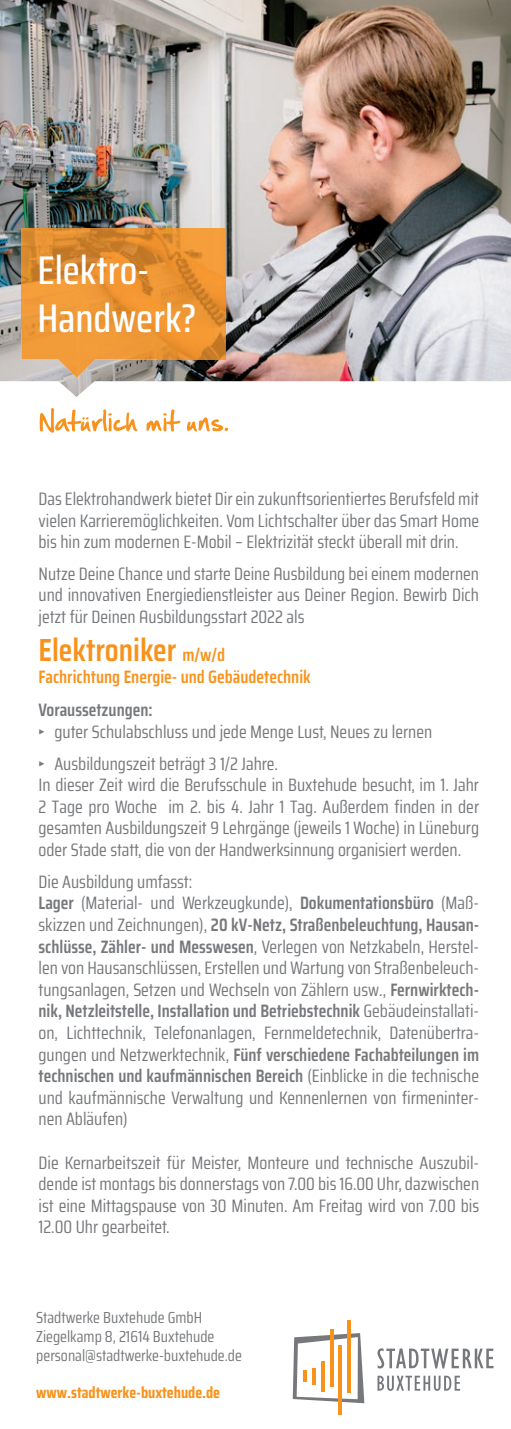
<style>
.page{position:relative;width:511px;height:1429px;background:#fff}
.page>*{position:absolute;margin:0;border:0;box-sizing:border-box;transform-origin:0 0}
.t1{font:500 40px/48px "Saira Condensed";color:#fff}
.t2{font:600 32px "Saira Condensed";color:#f7931d}
.t3{font:18px/21.6px "Saira Condensed";color:#76787b;text-align:justify}
.t4{font:600 18px "Saira Condensed";color:#f7931d}
.t5{font:600 18px "Saira Condensed";color:#76787b}
.t6{font:16px/19.2px "Saira Condensed";color:#76787b}
.t7{font:700 16px "Saira Condensed";color:#f7931d}
.s1{font-size:18px}
.s2{font-weight:600}
</style>
<div class="page">
<img style="left:0;top:0;width:510px;height:397px">
<img style="left:21px;top:229px;width:136px;height:149px">
<img style="left:157px;top:229px;width:68px;height:130px">
<svg style="left:40px;top:408px;width:97px;height:25px"></svg>
<svg style="left:146px;top:409px;width:34px;height:23px"></svg>
<svg style="left:187px;top:417px;width:41px;height:14px"></svg>
<svg style="left:292px;top:1333px;width:72px;height:70px"></svg>
<svg style="left:320px;top:1361px;width:4px;height:31px"></svg>
<hr style="left:338px;top:1346px;width:4px;height:69px;background:#f7931d">
<hr style="left:347px;top:1320px;width:4px;height:72px;background:#f7931d">
<svg style="left:329px;top:1329px;width:4px;height:58px"></svg>
<svg style="left:311px;top:1368px;width:4px;height:17px"></svg>
<hr style="left:303px;top:1370px;width:4px;height:11px;background:#f7931d">
<svg style="left:377px;top:1375px;width:83px;height:16px"></svg>
<svg style="left:377px;top:1348px;width:116px;height:20px"></svg>
<h1 class="t1" style="left:37px;top:245px;width:160px">Elektro-<br>Handwerk?</h1>
<p class="t3" style="left:38px;top:487px;width:442px">Das Elektrohandwerk bietet Dir ein zukunftsorientiertes Berufsfeld mit vielen Karrieremöglichkeiten. Vom Lichtschalter über das Smart Home bis hin zum modernen E-Mobil – Elektrizität steckt überall mit drin.</p>
<p class="t3" style="left:38px;top:562px;width:441px">Nutze Deine Chance und starte Deine Ausbildung bei einem modernen und innovativen Energiedienstleister aus Deiner Region. Bewirb Dich jetzt für Deinen Ausbildungsstart 2022 als</p>
<h2 class="t2" style="left:38px;top:626px;width:188px">Elektroniker <span class="s1">m/w/d</span></h2>
<p class="t4" style="left:38px;top:663px;width:273px">Fachrichtung Energie- und Gebäudetechnik</p>
<p class="t5" style="left:38px;top:696px;width:115px">Voraussetzungen:</p>
<p class="t3" style="left:38px;top:720px;width:395px">→ guter Schulabschluss und jede Menge Lust, Neues zu lernen</p>
<p class="t3" style="left:38px;top:752px;width:441px;text-align:left">→ Ausbildungszeit beträgt 3 1/2 Jahre.<br>In dieser Zeit wird die Berufsschule in Buxtehude besucht, im 1. Jahr 2 Tage pro Woche im 2. bis 4. Jahr 1 Tag. Außerdem finden in der gesamten Ausbildungszeit 9 Lehrgänge (jeweils 1 Woche) in Lüneburg oder Stade statt, die von der Handwerksinnung organisiert werden.</p>
<p class="t3" style="left:38px;top:870px;width:442px;text-align:left">Die Ausbildung umfasst:<br><span class="s2">Lager</span> (Material- und Werkzeugkunde), <span class="s2">Dokumentationsbüro</span> (Maß&shy;skizzen und Zeichnungen), <span class="s2">20 kV-Netz, Straßenbeleuchtung, Hausan&shy;schlüsse, Zähler- und Messwesen</span>, Verlegen von Netzkabeln, Herstel&shy;len von Hausanschlüssen, Erstellen und Wartung von Straßenbeleuch&shy;tungsanlagen, Setzen und Wechseln von Zählern usw., <span class="s2">Fernwirktech&shy;nik, Netzleitstelle, Installation und Betriebstechnik</span> Gebäudeinstallati&shy;on, Lichttechnik, Telefonanlagen, Fernmeldetechnik, Datenübertra&shy;gungen und Netzwerktechnik, <span class="s2">Fünf verschiedene Fachabteilungen im technischen und kaufmännischen Bereich</span> (Einblicke in die technische und kaufmännische Verwaltung und Kennenlernen von firmeninter&shy;nen Abläufen)</p>
<p class="t3" style="left:38px;top:1151px;width:442px">Die Kernarbeitszeit für Meister, Monteure und technische Auszubil&shy;dende ist montags bis donnerstags von 7.00 bis 16.00 Uhr, dazwischen ist eine Mittagspause von 30 Minuten. Am Freitag wird von 7.00 bis 12.00 Uhr gearbeitet.</p>
<p class="t6" style="left:36px;top:1307px;width:207px">Stadtwerke Buxtehude GmbH<br>Ziegelkamp 8, 21614 Buxtehude personal@stadtwerke-buxtehude.de</p>
<p class="t7" style="left:36px;top:1380px;width:185px">www.stadtwerke-buxtehude.de</p>
</div>
